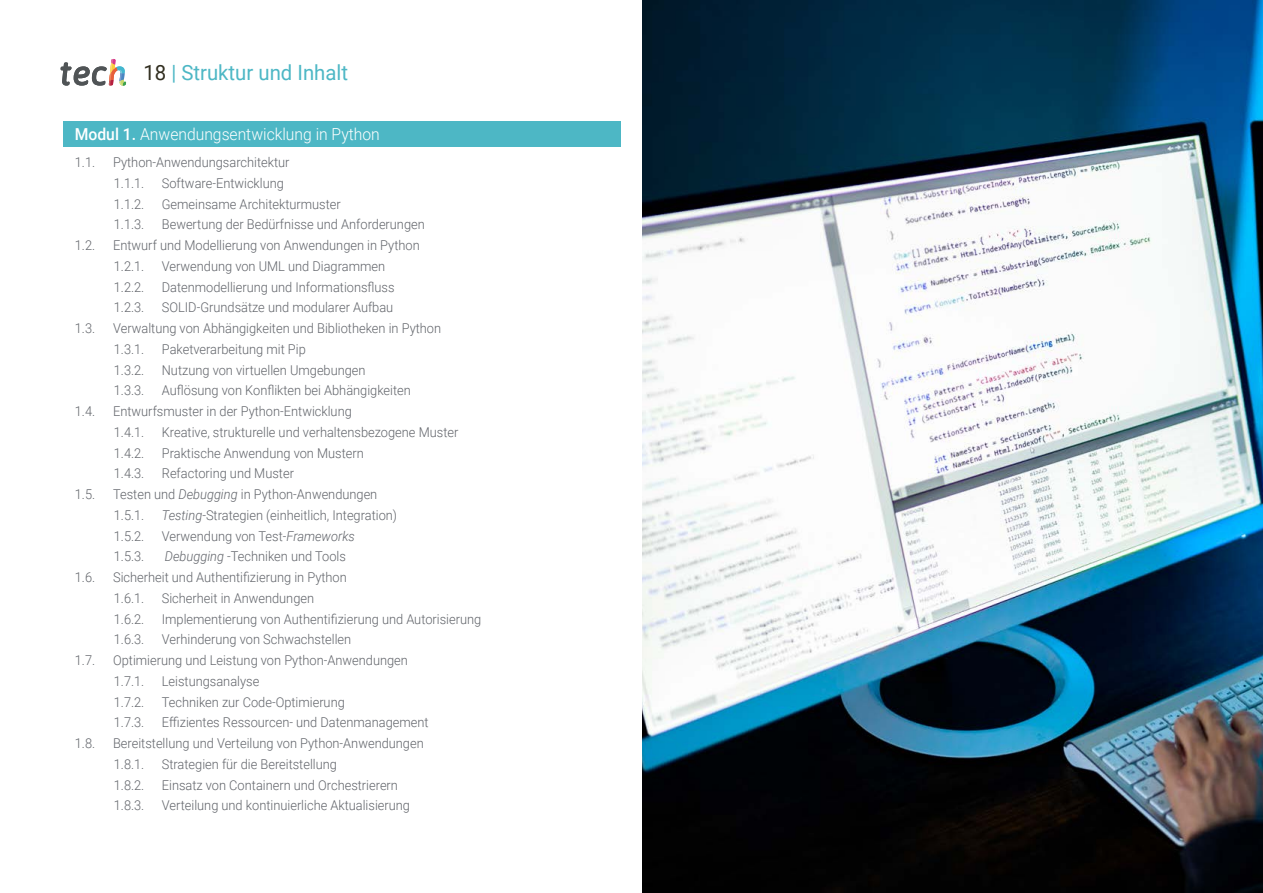
<style>
.page{position:relative;width:1263px;height:893px;background:#fff}
.page>*{position:absolute;margin:0;border:0;box-sizing:border-box;transform-origin:0 0}
.t1{font:21px "Roboto";color:#4db7c5}
.t2{font:300 16.5px "Roboto";color:#fff;scale:.95 1}
.t3{font:300 13.5px/20.7px "Roboto";color:#61646a;scale:.95 1}
.s1{color:#312e20}
.s2{font-weight:500}
.s3{font-style:italic}
</style>
<div class="page">
<img style="left:642px;top:0;width:621px;height:893px">
<div style="left:64px;top:121px;width:557px;height:25px;background:#4db7c5"></div>
<svg style="left:61px;top:59px;width:65px;height:27px"></svg>
<h1 class="t1" style="left:144px;top:57px;width:206px"><span class="s1">18</span> | Struktur und Inhalt</h1>
<p class="t2" style="left:75px;top:123px;width:323px"><span class="s2">Modul 1.</span> Anwendungsentwicklung in Python</p>
<p class="t3" style="left:75px;top:151px;width:23px">1.1.</p>
<p class="t3" style="left:113px;top:151px;width:187px">Python-Anwendungsarchitektur<br>1.1.1.</p>
<p class="t3" style="left:162px;top:172px;width:130px">Software-Entwicklung</p>
<p class="t3" style="left:114px;top:193px;width:34px">1.1.2.</p>
<p class="t3" style="left:162px;top:193px;width:190px">Gemeinsame Architekturmuster</p>
<p class="t3" style="left:114px;top:214px;width:34px">1.1.3.</p>
<p class="t3" style="left:162px;top:214px;width:278px">Bewertung der Bedürfnisse und Anforderungen</p>
<p class="t3" style="left:75px;top:234px;width:23px">1.2.</p>
<p class="t3" style="left:113px;top:234px;width:324px">Entwurf und Modellierung von Anwendungen in Python<br>1.2.1.</p>
<p class="t3" style="left:162px;top:255px;width:236px">Verwendung von UML und Diagrammen</p>
<p class="t3" style="left:114px;top:276px;width:34px">1.2.2.</p>
<p class="t3" style="left:162px;top:276px;width:246px">Datenmodellierung und Informationsfluss</p>
<p class="t3" style="left:114px;top:297px;width:34px">1.2.3.</p>
<p class="t3" style="left:162px;top:297px;width:245px">SOLID-Grundsätze und modularer Aufbau</p>
<p class="t3" style="left:75px;top:317px;width:23px">1.3.</p>
<p class="t3" style="left:113px;top:317px;width:347px">Verwaltung von Abhängigkeiten und Bibliotheken in Python<br>1.3.1.</p>
<p class="t3" style="left:162px;top:338px;width:153px">Paketverarbeitung mit Pip</p>
<p class="t3" style="left:114px;top:359px;width:34px">1.3.2.</p>
<p class="t3" style="left:162px;top:359px;width:216px">Nutzung von virtuellen Umgebungen</p>
<p class="t3" style="left:114px;top:380px;width:34px">1.3.3.</p>
<p class="t3" style="left:162px;top:380px;width:264px">Auflösung von Konflikten bei Abhängigkeiten</p>
<p class="t3" style="left:75px;top:400px;width:23px">1.4.</p>
<p class="t3" style="left:113px;top:400px;width:253px">Entwurfsmuster in der Python-Entwicklung<br>1.4.1.</p>
<p class="t3" style="left:162px;top:421px;width:314px">Kreative, strukturelle und verhaltensbezogene Muster</p>
<p class="t3" style="left:114px;top:442px;width:34px">1.4.2.</p>
<p class="t3" style="left:162px;top:442px;width:214px">Praktische Anwendung von Mustern</p>
<p class="t3" style="left:114px;top:463px;width:34px">1.4.3.</p>
<p class="t3" style="left:162px;top:463px;width:141px">Refactoring und Muster</p>
<p class="t3" style="left:75px;top:483px;width:23px">1.5.</p>
<p class="t3" style="left:113px;top:483px;width:280px">Testen und <span class="s3">Debugging</span> in Python-Anwendungen<br>1.5.1.</p>
<p class="t3" style="left:162px;top:504px;width:249px"><span class="s3">Testing</span>-Strategien (einheitlich, Integration)</p>
<p class="t3" style="left:114px;top:525px;width:34px">1.5.2.</p>
<p class="t3" style="left:162px;top:525px;width:205px">Verwendung von Test-<span class="s3">Frameworks</span></p>
<p class="t3" style="left:114px;top:546px;width:34px">1.5.3.</p>
<p class="t3" style="left:165px;top:546px;width:192px"><span class="s3">Debugging</span> -Techniken und Tools</p>
<p class="t3" style="left:75px;top:566px;width:23px">1.6.</p>
<p class="t3" style="left:113px;top:566px;width:248px">Sicherheit und Authentifizierung in Python<br>1.6.1.</p>
<p class="t3" style="left:162px;top:587px;width:162px">Sicherheit in Anwendungen</p>
<p class="t3" style="left:114px;top:608px;width:34px">1.6.2.</p>
<p class="t3" style="left:162px;top:608px;width:338px">Implementierung von Authentifizierung und Autorisierung</p>
<p class="t3" style="left:114px;top:629px;width:34px">1.6.3.</p>
<p class="t3" style="left:162px;top:629px;width:201px">Verhinderung von Schwachstellen</p>
<p class="t3" style="left:75px;top:649px;width:23px">1.7.</p>
<p class="t3" style="left:113px;top:649px;width:312px">Optimierung und Leistung von Python-Anwendungen<br>1.7.1.</p>
<p class="t3" style="left:162px;top:670px;width:104px">Leistungsanalyse</p>
<p class="t3" style="left:114px;top:691px;width:34px">1.7.2.</p>
<p class="t3" style="left:162px;top:691px;width:194px">Techniken zur Code-Optimierung</p>
<p class="t3" style="left:114px;top:712px;width:34px">1.7.3.</p>
<p class="t3" style="left:162px;top:712px;width:282px">Effizientes Ressourcen- und Datenmanagement</p>
<p class="t3" style="left:75px;top:732px;width:23px">1.8.</p>
<p class="t3" style="left:113px;top:732px;width:328px">Bereitstellung und Verteilung von Python-Anwendungen<br>1.8.1.</p>
<p class="t3" style="left:162px;top:753px;width:186px">Strategien für die Bereitstellung</p>
<p class="t3" style="left:114px;top:774px;width:34px">1.8.2.</p>
<p class="t3" style="left:162px;top:774px;width:250px">Einsatz von Containern und Orchestrierern</p>
<p class="t3" style="left:114px;top:795px;width:34px">1.8.3.</p>
<p class="t3" style="left:162px;top:795px;width:263px">Verteilung und kontinuierliche Aktualisierung</p>
</div>
